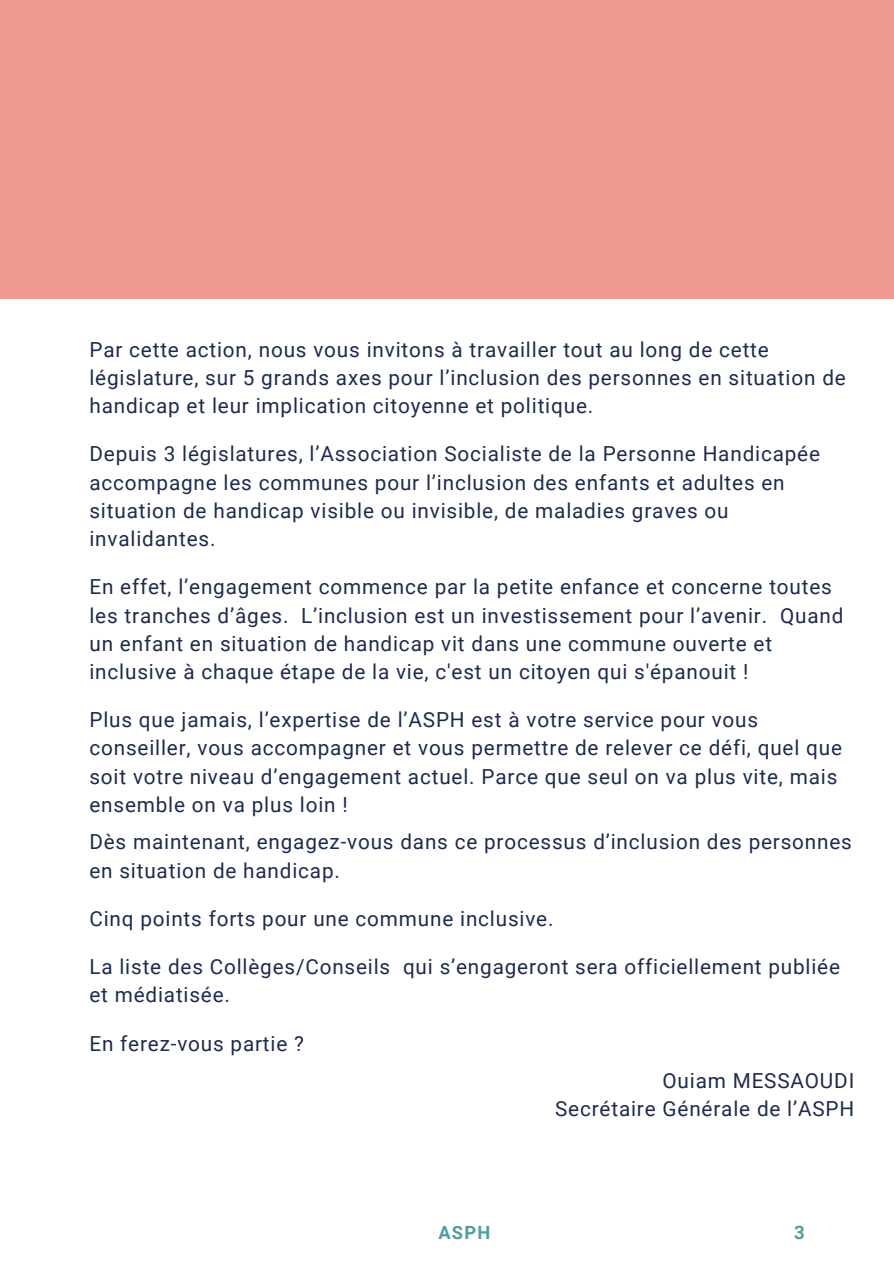
<style>
.page{position:relative;width:894px;height:1264px;background:#fff}
.page>*{position:absolute;margin:0;border:0;box-sizing:border-box;transform-origin:0 0}
.t1{font:20.7px/28.2px "Roboto";letter-spacing:.04em;color:#1c2b4f}
.t2{font:700 18.6px "Roboto";color:#529d9c}
.t3{font:700 18.15px "Roboto";color:#529d9c}
</style>
<div class="page">
<div style="left:0;top:0;width:893px;height:1263px;background:#ef9a90"></div>
<div style="left:0;top:299px;width:893px;height:964px;background:#fff"></div>
<p class="t1" style="left:89px;top:336px;width:757px">Par cette action, nous vous invitons à travailler tout au long de cette législature, sur 5 grands axes pour l’inclusion des personnes en situation de handicap et leur implication citoyenne et politique.</p>
<p class="t1" style="left:89px;top:440px;width:732px">Depuis 3 législatures, l’Association Socialiste de la Personne Handicapée accompagne les communes pour l’inclusion des enfants et adultes en situation de handicap visible ou invisible, de maladies graves ou invalidantes.</p>
<p class="t1" style="left:89px;top:573px;width:755px">En effet, l’engagement commence par la petite enfance et concerne toutes les tranches d’âges. L’inclusion est un investissement pour l’avenir. Quand un enfant en situation de handicap vit dans une commune ouverte et inclusive à chaque étape de la vie, c'est un citoyen qui s'épanouit !</p>
<p class="t1" style="left:89px;top:706px;width:754px">Plus que jamais, l’expertise de l’ASPH est à votre service pour vous conseiller, vous accompagner et vous permettre de relever ce défi, quel que soit votre niveau d’engagement actuel. Parce que seul on va plus vite, mais ensemble on va plus loin !</p>
<p class="t1" style="left:89px;top:828px;width:763px">Dès maintenant, engagez-vous dans ce processus d’inclusion des personnes en situation de handicap.</p>
<p class="t1" style="left:89px;top:904px;width:465px">Cinq points forts pour une commune inclusive.</p>
<p class="t1" style="left:89px;top:952px;width:752px">La liste des Collèges/Conseils qui s’engageront sera officiellement publiée et médiatisée.</p>
<p class="t1" style="left:89px;top:1029px;width:216px">En ferez-vous partie ?</p>
<p class="t1" style="left:555px;top:1066px;width:300px;text-align:right">Ouiam MESSAOUDI<br>Secrétaire Générale de l’ASPH</p>
<p class="t3" style="left:438px;top:1221px;width:53px">ASPH</p>
<p class="t2" style="left:794px;top:1221px;width:12px">3</p>
</div>
